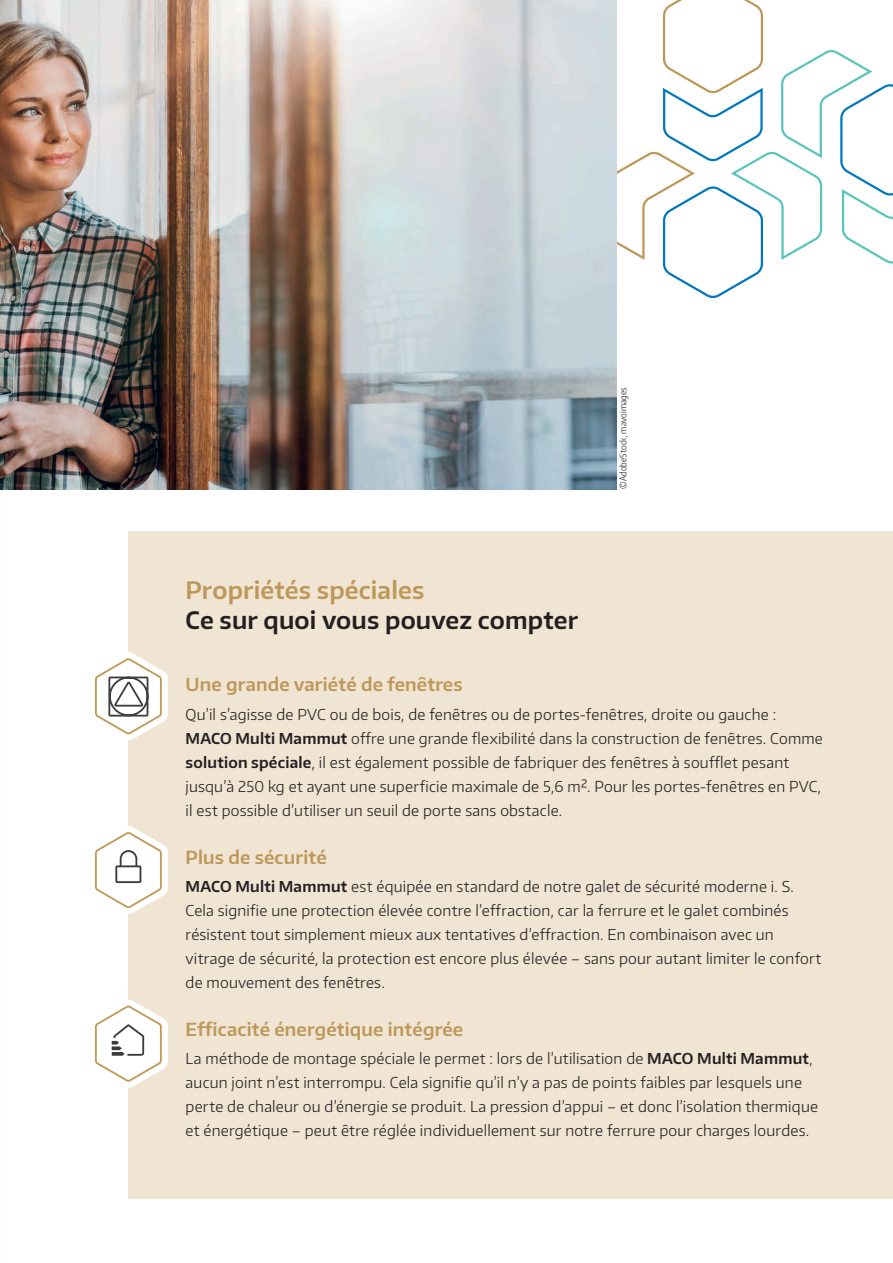
<style>
.page{position:relative;width:893px;height:1263px;background:#fff}
.page>*{position:absolute;margin:0;border:0;box-sizing:border-box;transform-origin:0 0}
.Subheadline_16auf20_black{font:600 24px "Encode Sans Normal";letter-spacing:.005em;color:#231f20}
.Subheadline_16auf20_gold{font:600 24px "Encode Sans Normal";letter-spacing:.005em;color:#be985a}
.Subheadline_12pt_Gold{font:600 18px "Encode Sans Normal";letter-spacing:.01em;color:#be985a}
.Bodytext{font:300 15px/24px "Encode Sans Normal";letter-spacing:.015em;color:#231f20}
.Subheadline_12pt_Gold-2{font:300 9px "Encode Sans Condensed";letter-spacing:.01em;color:#231f20}
.s1{font-weight:600}
</style>
<div class="page">
<div style="left:128px;top:531px;width:765px;height:668px;background:#f0e4d3"></div>
<svg style="left:617px;top:0;width:276px;height:298px"></svg>
<img style="left:0;top:0;width:617px;height:489px">
<svg style="left:95px;top:826px;width:73px;height:88px"></svg>
<svg style="left:95px;top:999px;width:73px;height:89px"></svg>
<svg style="left:95px;top:652px;width:73px;height:89px"></svg>
<p class="Subheadline_16auf20_gold" style="left:186px;top:574px;width:240px">Propriétés spéciales</p>
<p class="Subheadline_16auf20_black" style="left:186px;top:604px;width:394px">Ce sur quoi vous pouvez compter</p>
<p class="Subheadline_12pt_Gold-2" style="left:617px;top:489px;width:103px;rotate:-90deg">©AdobeStock, mavoimages</p>
<p class="Subheadline_12pt_Gold" style="left:186px;top:673px;width:279px">Une grande variété de fenêtres</p>
<p class="Bodytext" style="left:186px;top:702px;width:639px">Qu’il s’agisse de PVC ou de bois, de fenêtres ou de portes-fenêtres, droite ou gauche :<br><span class="s1">MACO Multi Mammut</span> offre une grande flexibilité dans la construction de fenêtres. Comme <span class="s1">solution spéciale</span>, il est également possible de fabriquer des fenêtres à soufflet pesant jusqu’à 250 kg et ayant une superficie maximale de 5,6 m². Pour les portes-fenêtres en PVC, il est possible d’utiliser un seuil de porte sans obstacle.</p>
<p class="Subheadline_12pt_Gold" style="left:186px;top:845px;width:143px">Plus de sécurité</p>
<p class="Bodytext" style="left:186px;top:874px;width:637px"><span class="s1">MACO Multi Mammut</span> est équipée en standard de notre galet de sécurité moderne i. S.<br>Cela signifie une protection élevée contre l’effraction, car la ferrure et le galet combinés résistent tout simplement mieux aux tentatives d’effraction. En combinaison avec un vitrage de sécurité, la protection est encore plus élevée – sans pour autant limiter le confort de mouvement des fenêtres.</p>
<p class="Subheadline_12pt_Gold" style="left:186px;top:1017px;width:279px">Efficacité énergétique intégrée</p>
<p class="Bodytext" style="left:186px;top:1046px;width:634px">La méthode de montage spéciale le permet : lors de l’utilisation de <span class="s1">MACO Multi Mammut</span>, aucun joint n’est interrompu. Cela signifie qu’il n’y a pas de points faibles par lesquels une perte de chaleur ou d’énergie se produit. La pression d’appui – et donc l’isolation thermique et énergétique – peut être réglée individuellement sur notre ferrure pour charges lourdes.</p>
</div>
